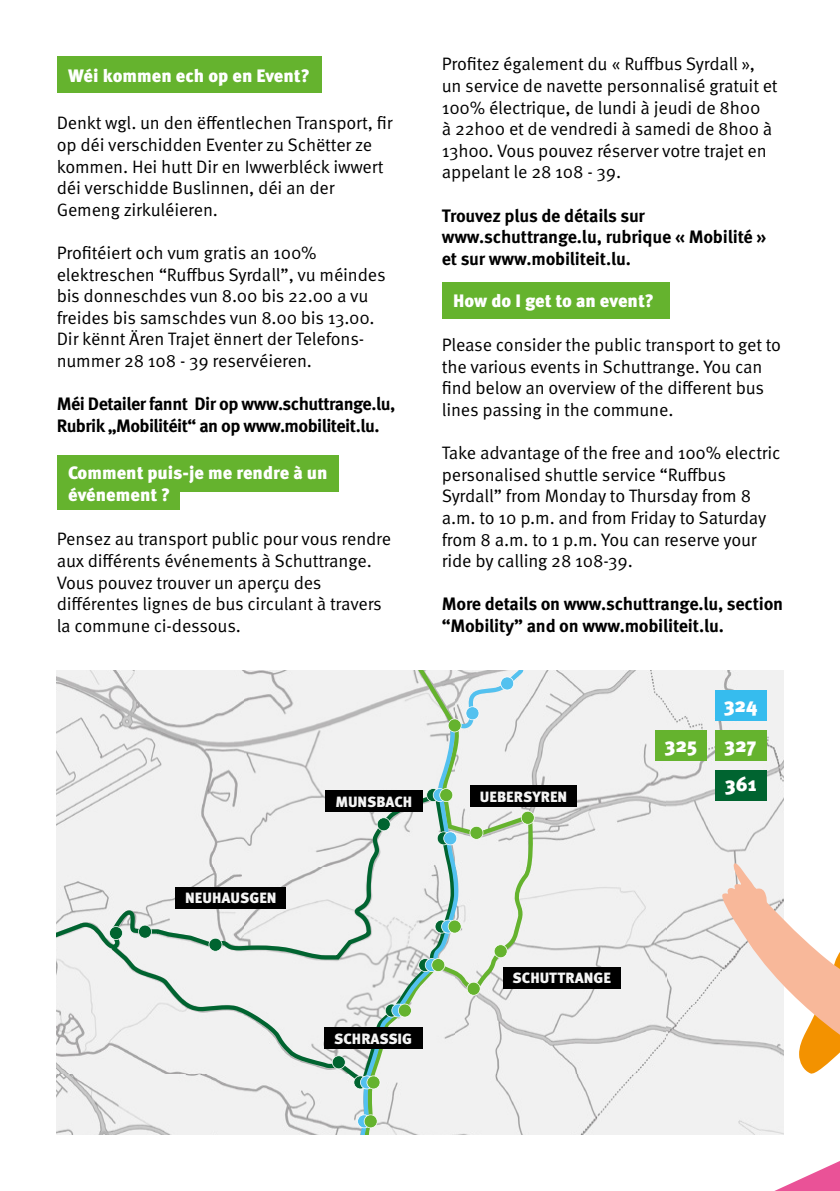
<style>
.page{position:relative;width:840px;height:1191px;background:#fff}
.page>*{position:absolute;margin:0;border:0;box-sizing:border-box;transform-origin:0 0}
.t1{font:900 20px/39.6px "Meta Pro";letter-spacing:-.005em;color:#fff}
.t2{font:18px/21.6px "Meta Pro Norm";letter-spacing:-.01em;color:#000}
.t3{font:700 18px/21.6px "Meta Pro";letter-spacing:-.015em;color:#000}
.t4{font:900 18px/22px "Meta Pro";color:#fff}
.t5{font:900 14.8px "Meta Pro";color:#f4f4f4}
</style>
<div class="page">
<div style="left:57px;top:57px;width:264px;height:36px;background:#65b32e"></div>
<img style="left:57px;top:670px;width:725px;height:464px">
<svg style="left:523px;top:670px;width:10px;height:464px;fill:#f1f1f1"></svg>
<svg style="left:57px;top:794px;width:303px;height:290px;fill:#f1f1f1"></svg>
<svg style="left:360px;top:670px;width:163px;height:464px;fill:#f1f1f1"></svg>
<svg style="left:426px;top:788px;width:27px;height:14px"></svg>
<div style="left:324px;top:1027px;width:98px;height:22px;background:#000"></div>
<div style="left:175px;top:886px;width:110px;height:22px;background:#000"></div>
<div style="left:469px;top:785px;width:107px;height:22px;background:#000"></div>
<div style="left:325px;top:790px;width:97px;height:22px;background:#000"></div>
<svg style="left:434px;top:919px;width:27px;height:14px"></svg>
<svg style="left:418px;top:958px;width:27px;height:14px"></svg>
<svg style="left:384px;top:1003px;width:27px;height:14px"></svg>
<svg style="left:353px;top:1075px;width:27px;height:14px"></svg>
<svg style="left:357px;top:1114px;width:20px;height:14px"></svg>
<div style="left:502px;top:967px;width:118px;height:21px;background:#000"></div>
<svg style="left:436px;top:831px;width:21px;height:14px"></svg>
<svg style="left:469px;top:826px;width:14px;height:13px"></svg>
<svg style="left:447px;top:706px;width:32px;height:26px"></svg>
<svg style="left:499px;top:676px;width:15px;height:15px"></svg>
<svg style="left:520px;top:811px;width:14px;height:13px"></svg>
<svg style="left:493px;top:944px;width:14px;height:14px"></svg>
<svg style="left:466px;top:981px;width:14px;height:14px"></svg>
<svg style="left:331px;top:1055px;width:14px;height:14px"></svg>
<svg style="left:109px;top:926px;width:14px;height:14px"></svg>
<svg style="left:138px;top:924px;width:14px;height:14px"></svg>
<svg style="left:208px;top:937px;width:14px;height:14px"></svg>
<svg style="left:376px;top:817px;width:14px;height:14px"></svg>
<div style="left:57px;top:455px;width:281px;height:37px;background:#65b32e"></div>
<div style="left:57px;top:473px;width:122px;height:37px;background:#65b32e"></div>
<div style="left:441px;top:282px;width:228px;height:36px;background:#65b32e"></div>
<div style="left:714px;top:691px;width:51px;height:30px;background:#36bcee"></div>
<div style="left:714px;top:730px;width:51px;height:30px;background:#65b32e"></div>
<div style="left:655px;top:730px;width:51px;height:30px;background:#65b32e"></div>
<div style="left:714px;top:770px;width:51px;height:30px;background:#006430"></div>
<svg style="left:697px;top:1127px;width:142px;height:64px"></svg>
<svg style="left:719px;top:857px;width:120px;height:248px"></svg>
<p class="t4" style="left:68px;top:63px;width:243px">Wéi kommen ech op en Event?</p>
<p class="t2" style="left:57px;top:111px;width:337px">Denkt wgl. un den ëffentlechen Transport, fir op déi verschidden Eventer zu Schëtter ze kommen. Hei hutt Dir en Iwwerbléck iwwert déi verschidde Buslinnen, déi an der Gemeng zirkuléieren.</p>
<p class="t2" style="left:57px;top:241px;width:330px">Profitéiert och vum gratis an 100% elektreschen “Ruffbus Syrdall”, vu méindes bis donneschdes vun 8.00 bis 22.00 a vu freides bis samschdes vun 8.00 bis 13.00.<br>Dir kënnt Ären Trajet ënnert der Telefons&shy;nummer 28 108 - 39 reservéieren.</p>
<p class="t3" style="left:57px;top:392px;width:340px">Méi Detailer fannt Dir op www.schuttrange.lu,<br>Rubrik „Mobilitéit“ an op www.mobiliteit.lu.</p>
<p class="t4" style="left:68px;top:461px;width:261px">Comment puis-je me rendre à un événement ?</p>
<p class="t2" style="left:57px;top:527px;width:336px">Pensez au transport public pour vous rendre aux différents événements à Schuttrange.<br>Vous pouvez trouver un aperçu des différentes lignes de bus circulant à travers la commune ci-dessous.</p>
<p class="t2" style="left:441px;top:52px;width:337px">Profitez également du « Ruffbus Syrdall », un service de navette personnalisé gratuit et 100% électrique, de lundi à jeudi de 8h00<br>à 22h00 et de vendredi à samedi de 8h00 à 13h00. Vous pouvez réserver votre trajet en appelant le 28 108 - 39.</p>
<p class="t3" style="left:441px;top:203px;width:326px">Trouvez plus de détails sur www.schuttrange.lu, rubrique « Mobilité » et sur www.mobiliteit.lu.</p>
<p class="t4" style="left:453px;top:289px;width:202px">How do I get to an event?</p>
<p class="t2" style="left:441px;top:333px;width:341px">Please consider the public transport to get to the various events in Schuttrange. You can find below an overview of the different bus lines passing in the commune.</p>
<p class="t2" style="left:441px;top:441px;width:340px">Take advantage of the free and 100% electric personalised shuttle service “Ruffbus Syrdall” from Monday to Thursday from 8 a.m. to 10 p.m. and from Friday to Saturday from 8 a.m. to 1 p.m. You can reserve your ride by calling 28 108-39.</p>
<p class="t3" style="left:441px;top:592px;width:343px">More details on www.schuttrange.lu, section “Mobility” and on www.mobiliteit.lu.</p>
<p class="t1" style="left:723px;top:684px;width:35px">324</p>
<p class="t5" style="left:185px;top:886px;width:93px">NEUHAUSGEN</p>
<p class="t5" style="left:335px;top:789px;width:78px">MUNSBACH</p>
<p class="t5" style="left:479px;top:785px;width:89px">UEBERSYREN</p>
<p class="t1" style="left:664px;top:724px;width:34px">325</p>
<p class="t1" style="left:723px;top:724px;width:34px">327<br>361</p>
<p class="t5" style="left:334px;top:1026px;width:79px">SCHRASSIG</p>
<p class="t5" style="left:512px;top:966px;width:100px">SCHUTTRANGE</p>
</div>
